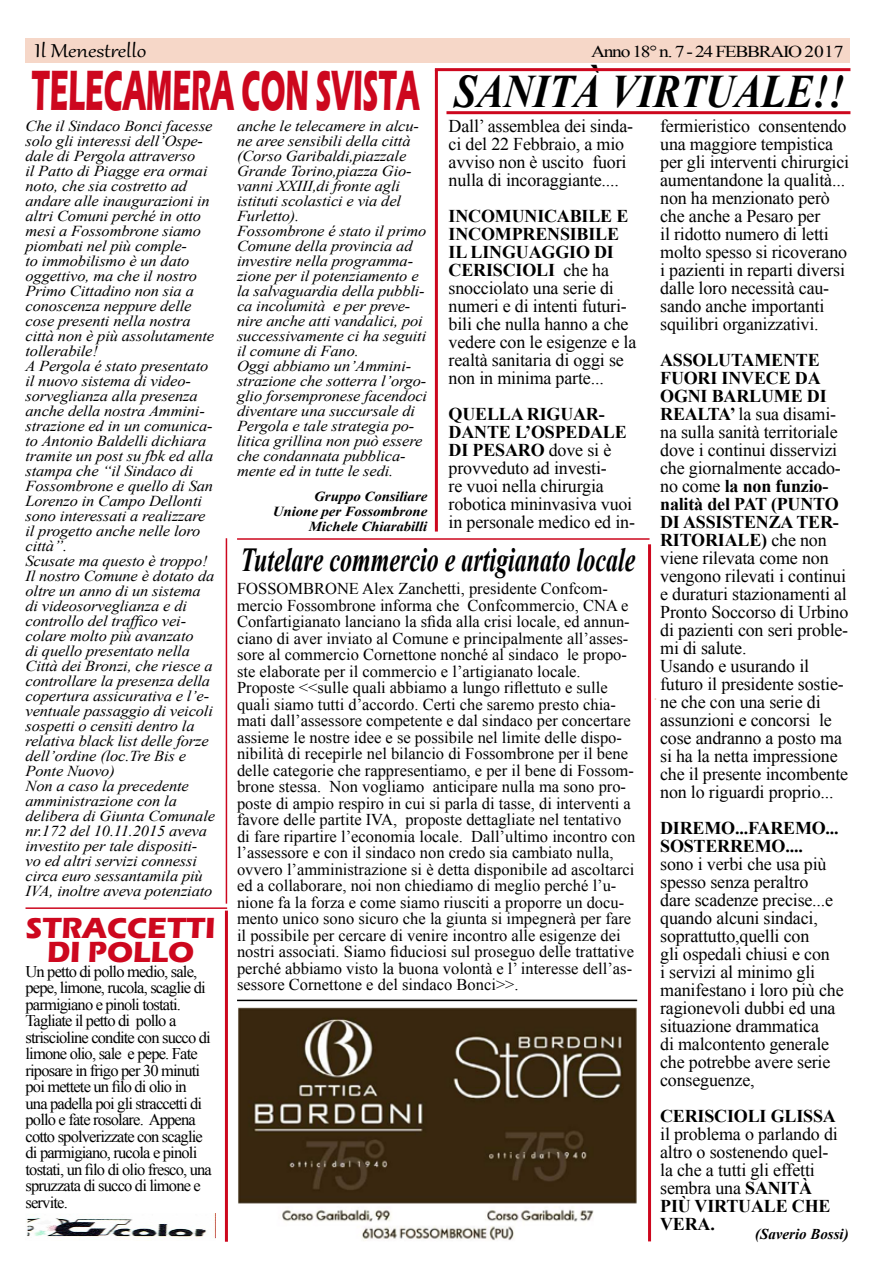
<style>
.page{position:relative;width:893px;height:1263px;background:#fff}
.page>*{position:absolute;margin:0;border:0;box-sizing:border-box;transform-origin:0 0}
.t1{font:700 58.5px "Eras ITC";color:#cd071e;scale:.49 1}
.t2{font:italic 700 33.6px "Times New Roman";color:#000;scale:.71 1}
.t3{font:700 30px/24px "Eras ITC";color:#cd071e;text-align:center}
.t4{font:22.95px "Gabriola";color:#000;scale:1.18 1}
.t5{font:18px/18px "Times New Roman";letter-spacing:-.01em;color:#000}
.t6{font:700 18px/18px "Times New Roman";letter-spacing:-.01em;color:#000}
.t7{font:16.65px "Times New Roman";letter-spacing:-.07em;color:#000;scale:1.18 1}
.t8{font:16.5px/16.5px "Times New Roman";color:#000}
.t9{font:16.35px/16.5px "Times New Roman";letter-spacing:-.05em;color:#000}
.t10{font:italic 15.15px/15px "Times New Roman";letter-spacing:-.01em;color:#000;scale:1.09 1}
.t11{font:italic 700 15px "Times New Roman";color:#000}
.t12{font:italic 700 13.8px/15px "Times New Roman";letter-spacing:-.01em;color:#000;text-align:right;scale:1.09 1}
.s1{font-family:"Times New Roman";font-style:italic;font-size:46.5px;color:#000}
.s2{font-weight:700}
</style>
<div class="page">
<div style="left:26px;top:38px;width:824px;height:25px;background:#f6d7c8"></div>
<img style="left:26px;top:1213px;width:190px;height:26px">
<hr style="left:26px;top:907px;width:201px;height:2px;background:#cd071e">
<hr style="left:225px;top:910px;width:3px;height:332px;background:#cd071e">
<hr style="left:237px;top:538px;width:412px;height:2px;background:#cd071e">
<hr style="left:226px;top:538px;width:1px;height:366px;background:#cd071e">
<hr style="left:648px;top:544px;width:3px;height:697px;background:#cd071e">
<img style="left:238px;top:1008px;width:399px;height:233px">
<hr style="left:435px;top:70px;width:3px;height:461px;background:#cd071e">
<hr style="left:435px;top:68px;width:415px;height:3px;background:#cd071e">
<hr style="left:446px;top:111px;width:404px;height:3px;background:#cd071e">
<hr style="left:237px;top:1000px;width:400px;height:1px;background:#000">
<h3 class="t4" style="left:35px;top:35px;width:96px">Il Menestrello</h3>
<p class="t7" style="left:591px;top:40px;width:215px">Anno 18° n. 7 - 24 FEBBRAIO 2017</p>
<h1 class="t1" style="left:32px;top:57px;width:1661px">TELECAMERA CON SVISTA <span class="s1">SANITÀ VIRTUALE!!</span></h1>
<p class="t5" style="left:449px;top:116px;width:186px">Dall’ assemblea dei sinda&shy;ci del 22 Febbraio, a mio avviso non è uscito fuori nulla di incoraggiante....</p>
<p class="t5" style="left:449px;top:206px;width:189px"><span class="s2">INCOMUNICABILE E<br>INCOMPRENSIBILE<br>IL LINGUAGGIO DI<br>CERISCIOLI</span> che ha snocciolato una serie di numeri e di intenti futuri&shy;bili che nulla hanno a che vedere con le esigenze e la realtà sanitaria di oggi se non in minima parte...</p>
<p class="t5" style="left:449px;top:404px;width:188px"><span class="s2">QUELLA RIGUAR-<br>DANTE L’OSPEDALE<br>DI PESARO</span> dove si è provveduto ad investi-<br>re vuoi nella chirurgia robotica mininvasiva vuoi in personale medico ed in-</p>
<p class="t10" style="left:26px;top:118px;width:175px">Che il Sindaco Bonci facesse solo gli interessi dell’Ospe&shy;dale di Pergola attraverso<br>il Patto di Piagge era ormai noto, che sia costretto ad andare alle inaugurazioni in altri Comuni perché in otto mesi a Fossombrone siamo piombati nel più comple-<br>to immobilismo è un dato oggettivo, ma che il nostro<br>Primo Cittadino non sia a conoscenza neppure delle cose presenti nella nostra città non è più assolutamente tollerabile!<br>A Pergola é stato presentato il nuovo sistema di video&shy;sorveglianza alla presenza anche della nostra Ammini&shy;strazione ed in un comunica&shy;to Antonio Baldelli dichiara tramite un post su fbk ed alla stampa che “il Sindaco di<br>Fossombrone e quello di San<br>Lorenzo in Campo Dellonti sono interessati a realizzare il progetto anche nelle loro città”.<br>Scusate ma questo è troppo!<br>Il nostro Comune è dotato da oltre un anno di un sistema di videosorveglianza e di controllo del traffico vei&shy;colare molto più avanzato<br>di quello presentato nella<br>Città dei Bronzi, che riesce a controllare la presenza della copertura assicurativa e l’e&shy;ventuale passaggio di veicoli sospetti o censiti dentro la relativa black list delle forze dell’ordine (loc.Tre Bis e<br>Ponte Nuovo)<br>Non a caso la precedente amministrazione con la delibera di Giunta Comunale nr.172 del 10.11.2015 aveva investito per tale dispositi&shy;vo ed altri servizi connessi circa euro sessantamila più<br>IVA, inoltre aveva potenziato</p>
<p class="t10" style="left:237px;top:118px;width:176px">anche le telecamere in alcu&shy;ne aree sensibili della città (Corso Garibaldi,piazzale<br>Grande Torino,piazza Gio&shy;vanni XXIII,di fronte agli istituti scolastici e via del<br>Furletto).<br>Fossombrone é stato il primo<br>Comune della provincia ad investire nella programma&shy;zione per il potenziamento e la salvaguardia della pubbli&shy;ca incolumità e per preve&shy;nire anche atti vandalici, poi successivamente ci ha seguiti il comune di Fano.<br>Oggi abbiamo un’Ammini&shy;strazione che sotterra l’orgo&shy;glio forsempronese facendoci diventare una succursale di<br>Pergola e tale strategia po&shy;litica grillina non può essere che condannata pubblica&shy;mente ed in tutte le sedi.</p>
<p class="t12" style="left:273px;top:489px;width:143px">Gruppo Consiliare<br>Unione per Fossombrone<br>Michele Chiarabilli</p>
<h2 class="t2" style="left:240px;top:536px;width:558px">Tutelare commercio e artigianato locale</h2>
<p class="t8" style="left:237px;top:580px;width:400px">FOSSOMBRONE Alex Zanchetti, presidente Confcom&shy;mercio Fossombrone informa che Confcommercio, CNA e Confartigianato lanciano la sfida alla crisi locale, ed annun&shy;ciano di aver inviato al Comune e principalmente all’asses&shy;sore al commercio Cornettone nonché al sindaco le propo&shy;ste elaborate per il commercio e l’artigianato locale.<br>Proposte &lt;&lt;sulle quali abbiamo a lungo riflettuto e sulle quali siamo tutti d’accordo. Certi che saremo presto chia&shy;mati dall’assessore competente e dal sindaco per concertare assieme le nostre idee e se possibile nel limite delle dispo&shy;nibilità di recepirle nel bilancio di Fossombrone per il bene delle categorie che rappresentiamo, e per il bene di Fossom&shy;brone stessa. Non vogliamo anticipare nulla ma sono pro&shy;poste di ampio respiro in cui si parla di tasse, di interventi a favore delle partite IVA, proposte dettagliate nel tentativo di fare ripartire l’economia locale. Dall’ultimo incontro con l’assessore e con il sindaco non credo sia cambiato nulla, ovvero l’amministrazione si è detta disponibile ad ascoltarci ed a collaborare, noi non chiediamo di meglio perché l’u&shy;nione fa la forza e come siamo riusciti a proporre un docu&shy;mento unico sono sicuro che la giunta si impegnerà per fare il possibile per cercare di venire incontro alle esigenze dei nostri associati. Siamo fiduciosi sul proseguo delle trattative perché abbiamo visto la buona volontà e l’ interesse dell’as&shy;sessore Cornettone e del sindaco Bonci&gt;&gt;.</p>
<h3 class="t3" style="left:26px;top:916px;width:191px">STRACCETTI<br>DI POLLO</h3>
<p class="t9" style="left:26px;top:963px;width:188px">Un petto di pollo medio, sale, pepe, limone, rucola, scaglie di parmigiano e pinoli tostati.<br>Tagliate il petto di pollo a striscioline condite con succo di limone olio, sale e pepe. Fate riposare in frigo per 30 minuti poi mettete un filo di olio in una padella poi gli straccetti di pollo e fate rosolare. Appena cotto spolverizzate con scaglie di parmigiano, rucola e pinoli tostati, un filo di olio fresco, una spruzzata di succo di limone e servite.</p>
<p class="t5" style="left:660px;top:116px;width:191px">fermieristico consentendo una maggiore tempistica per gli interventi chirurgici aumentandone la qualità... non ha menzionato però che anche a Pesaro per<br>il ridotto numero di letti molto spesso si ricoverano i pazienti in reparti diversi dalle loro necessità cau&shy;sando anche importanti squilibri organizzativi.</p>
<p class="t5" style="left:660px;top:350px;width:190px"><span class="s2">ASSOLUTAMENTE<br>FUORI INVECE DA<br>OGNI BARLUME DI<br>REALTA’</span> la sua disami&shy;na sulla sanità territoriale dove i continui disservizi che giornalmente accado&shy;no come <span class="s2">la non funzio&shy;nalità del PAT (PUNTO<br>DI ASSISTENZA TER-<br>RITORIALE)</span> che non viene rilevata come non vengono rilevati i continui e duraturi stazionamenti al<br>Pronto Soccorso di Urbino di pazienti con seri proble&shy;mi di salute.<br>Usando e usurando il futuro il presidente sostie&shy;ne che con una serie di assunzioni e concorsi le cose andranno a posto ma si ha la netta impressione che il presente incombente non lo riguardi proprio...</p>
<p class="t6" style="left:660px;top:818px;width:180px">DIREMO...FAREMO...<br>SOSTERREMO....</p>
<p class="t5" style="left:660px;top:854px;width:185px">sono i verbi che usa più spesso senza peraltro<br>dare scadenze precise...e quando alcuni sindaci, soprattutto,quelli con<br>gli ospedali chiusi e con<br>i servizi al minimo gli manifestano i loro più che ragionevoli dubbi ed una situazione drammatica<br>di malcontento generale che potrebbe avere serie conseguenze,</p>
<p class="t6" style="left:660px;top:1106px;width:177px">CERISCIOLI GLISSA</p>
<p class="t5" style="left:660px;top:1124px;width:179px">il problema o parlando di altro o sostenendo quel&shy;la che a tutti gli effetti sembra una <span class="s2">SANITÀ<br>PIÙ VIRTUALE CHE<br>VERA.</span></p>
<p class="t11" style="left:755px;top:1223px;width:95px">(Saverio Bossi)</p>
</div>
